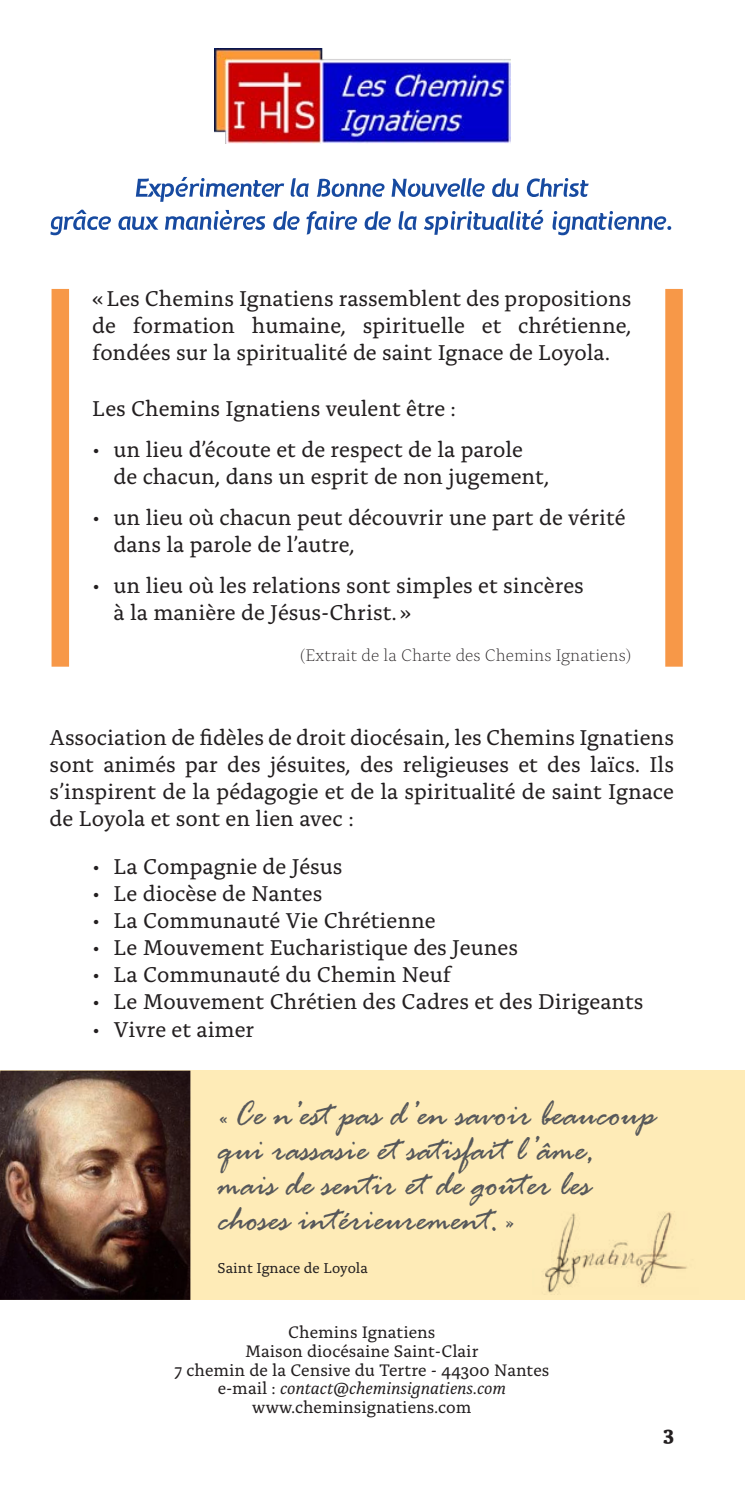
<style>
.page{position:relative;width:745px;height:1489px;background:#fff}
.page>*{position:absolute;margin:0;border:0;box-sizing:border-box;transform-origin:0 0}
.citation{font:italic 37.5px/35px "Rage";color:#57585a;scale:.96 1}
.intro{font:22.5px/27px "Alda OTCEV";color:#231f20}
.texte_courant{font:22.5px/27px "Alda OTCEV";color:#231f20;text-align:justify}
.t1{font:700 20px "Alda OTCEV";color:#231f20}
.t2{font:17.5px "Alda OTCEV";color:#231f20}
.textes_courant_puces{font:300 17.5px "Alda OTCEV";color:#231f20}
.t3{font:italic 17.5px "Alda OTCEV";color:#231f20}
.réf{font:15px "Alda OTCEV";color:#231f20}
.s1{font-style:normal}
</style>
<div class="page">
<div style="left:51px;top:289px;width:18px;height:377px;background:#f79848"></div>
<div style="left:664px;top:289px;width:18px;height:377px;background:#f79848"></div>
<img style="left:214px;top:49px;width:296px;height:94px">
<div style="left:0;top:1070px;width:744px;height:229px;background:#feebb7"></div>
<img style="left:0;top:1070px;width:190px;height:229px">
<img style="left:545px;top:1212px;width:142px;height:81px">
<svg style="left:50px;top:210px;width:620px;height:25px"></svg>
<svg style="left:136px;top:177px;width:452px;height:25px"></svg>
<p class="texte_courant" style="left:92px;top:283px;width:540px">«Les Chemins Ignatiens rassemblent des propositions de formation humaine, spirituelle et chrétienne, fondées sur la spiritualité de saint Ignace de Loyola.</p>
<p class="texte_courant" style="left:92px;top:393px;width:365px">Les Chemins Ignatiens veulent être :</p>
<p class="intro" style="left:113px;top:434px;width:437px;text-indent:-21px">• un lieu d’écoute et de respect de la parole de chacun, dans un esprit de non jugement,</p>
<p class="intro" style="left:113px;top:502px;width:513px;text-indent:-21px">• un lieu où chacun peut découvrir une part de vérité dans la parole de l’autre,</p>
<p class="intro" style="left:113px;top:570px;width:471px;text-indent:-21px">• un lieu où les relations sont simples et sincères à la manière de Jésus-Christ.»</p>
<p class="textes_courant_puces" style="left:299px;top:642px;width:333px">(Extrait de la Charte des Chemins Ignatiens)</p>
<p class="intro" style="left:50px;top:722px;width:625px;text-align:justify">Association de fidèles de droit diocésain, les Chemins Ignatiens sont animés par des jésuites, des religieuses et des laïcs. Ils s’inspirent de la pédagogie et de la spiritualité de saint Ignace de Loyola et sont en lien avec :</p>
<p class="intro" style="left:92px;top:851px;width:251px">• La Compagnie de Jésus</p>
<p class="intro" style="left:92px;top:878px;width:231px">• Le diocèse de Nantes</p>
<p class="intro" style="left:92px;top:905px;width:345px">• La Communauté Vie Chrétienne</p>
<p class="intro" style="left:92px;top:932px;width:427px">• Le Mouvement Eucharistique des Jeunes</p>
<p class="intro" style="left:92px;top:959px;width:360px">• La Communauté du Chemin Neuf</p>
<p class="intro" style="left:92px;top:986px;width:552px">• Le Mouvement Chrétien des Cadres et des Dirigeants</p>
<p class="intro" style="left:92px;top:1013px;width:164px">• Vivre et aimer</p>
<p class="citation" style="left:217px;top:1100px;width:457px">«Ce n’est pas d’en savoir beaucoup qui rassasie et satisfait l’âme, mais de sentir et de goûter les choses intérieurement.»</p>
<p class="réf" style="left:217px;top:1257px;width:152px">Saint Ignace de Loyola</p>
<p class="t2" style="left:288px;top:1319px;width:148px">Chemins Ignatiens</p>
<p class="t2" style="left:245px;top:1337px;width:235px">Maison diocésaine Saint-Clair</p>
<p class="t2" style="left:174px;top:1356px;width:376px">7 chemin de la Censive du Tertre - 44300 Nantes</p>
<p class="t3" style="left:217px;top:1374px;width:289px"><span class="s1">e-mail :</span> contact@cheminsignatiens.com</p>
<p class="t2" style="left:252px;top:1394px;width:220px">www.cheminsignatiens.com</p>
<p class="t1" style="left:663px;top:1417px;width:12px">3</p>
</div>
